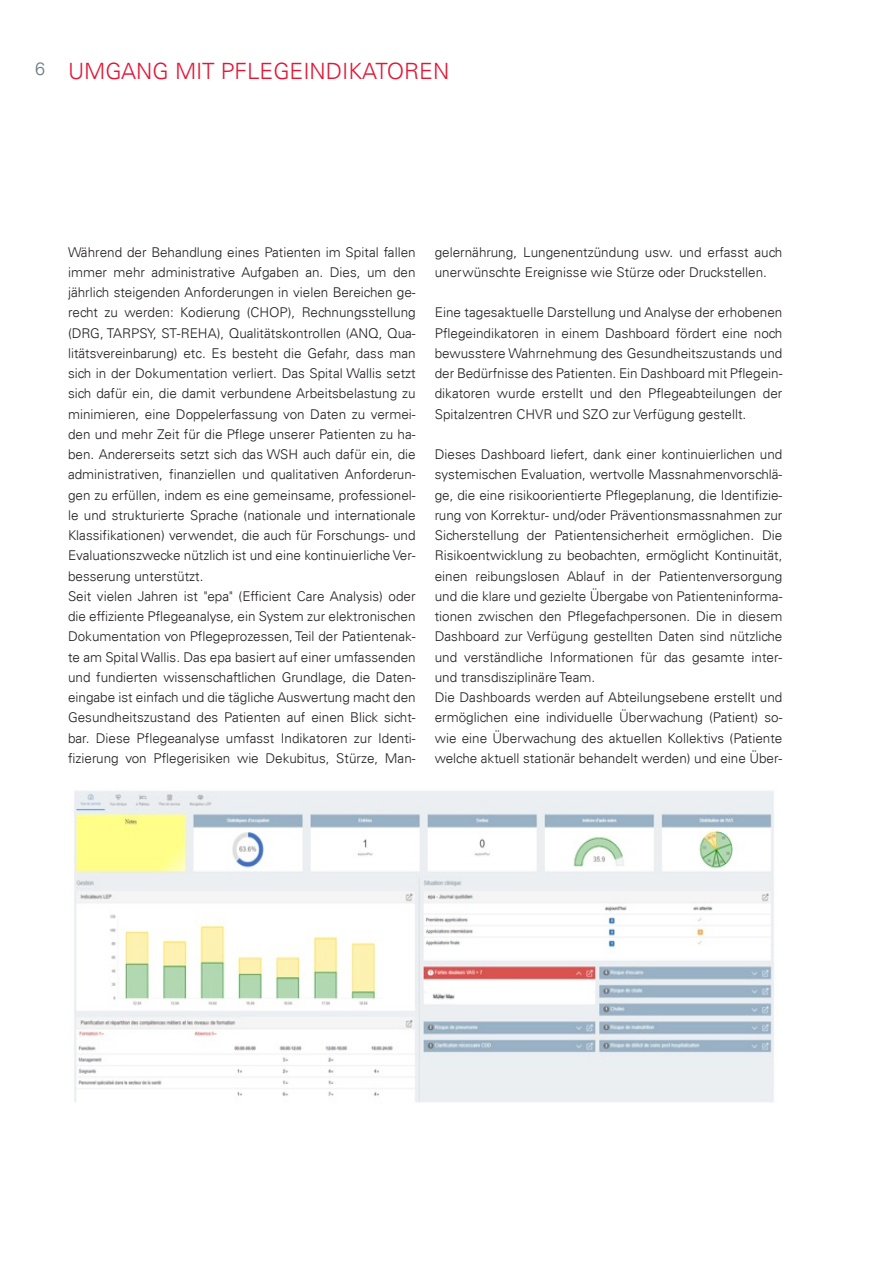
<style>
.page{position:relative;width:893px;height:1263px;background:#fff}
.page>*{position:absolute;margin:0;border:0;box-sizing:border-box;transform-origin:0 0}
.t1{font:300 22.5px "Univers LT";color:#e21736}
.t2{font:300 18px "Univers LT";color:#6b7a83}
.t3{font:300 13.5px/20.2px "Univers LT";color:#231f20}
</style>
<div class="page">
<img style="left:74px;top:790px;width:700px;height:313px">
<h2 class="t2" style="left:35px;top:58px;width:12px">6</h2>
<h1 class="t1" style="left:68px;top:57px;width:383px">UMGANG MIT PFLEGEINDIKATOREN</h1>
<p class="t3" style="left:68px;top:242px;width:349px">Während der Behandlung eines Patienten im Spital fallen immer mehr administrative Aufgaben an. Dies, um den jährlich steigenden Anforderungen in vielen Bereichen ge&shy;recht zu werden: Kodierung (CHOP), Rechnungsstellung (DRG, TARPSY, ST-REHA), Qualitätskontrollen (ANQ, Qua&shy;litätsvereinbarung) etc. Es besteht die Gefahr, dass man sich in der Dokumentation verliert. Das Spital Wallis setzt sich dafür ein, die damit verbundene Arbeitsbelastung zu minimieren, eine Doppelerfassung von Daten zu vermei&shy;den und mehr Zeit für die Pflege unserer Patienten zu ha&shy;ben. Andererseits setzt sich das WSH auch dafür ein, die administrativen, finanziellen und qualitativen Anforderun&shy;gen zu erfüllen, indem es eine gemeinsame, professionel&shy;le und strukturierte Sprache (nationale und internationale Klassifikationen) verwendet, die auch für Forschungs- und Evaluationszwecke nützlich ist und eine kontinuierliche Ver&shy;besserung unterstützt.<br>Seit vielen Jahren ist "epa" (Efficient Care Analysis) oder die effiziente Pflegeanalyse, ein System zur elektronischen Dokumentation von Pflegeprozessen, Teil der Patientenak&shy;te am Spital Wallis. Das epa basiert auf einer umfassenden und fundierten wissenschaftlichen Grundlage, die Daten&shy;eingabe ist einfach und die tägliche Auswertung macht den Gesundheitszustand des Patienten auf einen Blick sicht&shy;bar. Diese Pflegeanalyse umfasst Indikatoren zur Identi&shy;fizierung von Pflegerisiken wie Dekubitus, Stürze, Man-</p>
<p class="t3" style="left:435px;top:242px;width:349px">gelernährung, Lungenentzündung usw. und erfasst auch unerwünschte Ereignisse wie Stürze oder Druckstellen.</p>
<p class="t3" style="left:435px;top:302px;width:349px;text-align:justify">Eine tagesaktuelle Darstellung und Analyse der erhobenen Pflegeindikatoren in einem Dashboard fördert eine noch bewusstere Wahrnehmung des Gesundheitszustands und der Bedürfnisse des Patienten. Ein Dashboard mit Pflegein&shy;dikatoren wurde erstellt und den Pflegeabteilungen der Spitalzentren CHVR und SZO zur Verfügung gestellt.</p>
<p class="t3" style="left:435px;top:444px;width:349px">Dieses Dashboard liefert, dank einer kontinuierlichen und systemischen Evaluation, wertvolle Massnahmenvorschlä&shy;ge, die eine risikoorientierte Pflegeplanung, die Identifizie&shy;rung von Korrektur- und/oder Präventionsmassnahmen zur Sicherstellung der Patientensicherheit ermöglichen. Die Risikoentwicklung zu beobachten, ermöglicht Kontinuität, einen reibungslosen Ablauf in der Patientenversorgung und die klare und gezielte Übergabe von Patienteninforma&shy;tionen zwischen den Pflegefachpersonen. Die in diesem Dashboard zur Verfügung gestellten Daten sind nützliche und verständliche Informationen für das gesamte inter&shy;und transdisziplinäre Team.<br>Die Dashboards werden auf Abteilungsebene erstellt und ermöglichen eine individuelle Überwachung (Patient) so&shy;wie eine Überwachung des aktuellen Kollektivs (Patiente welche aktuell stationär behandelt werden) und eine Über-</p>
</div>
